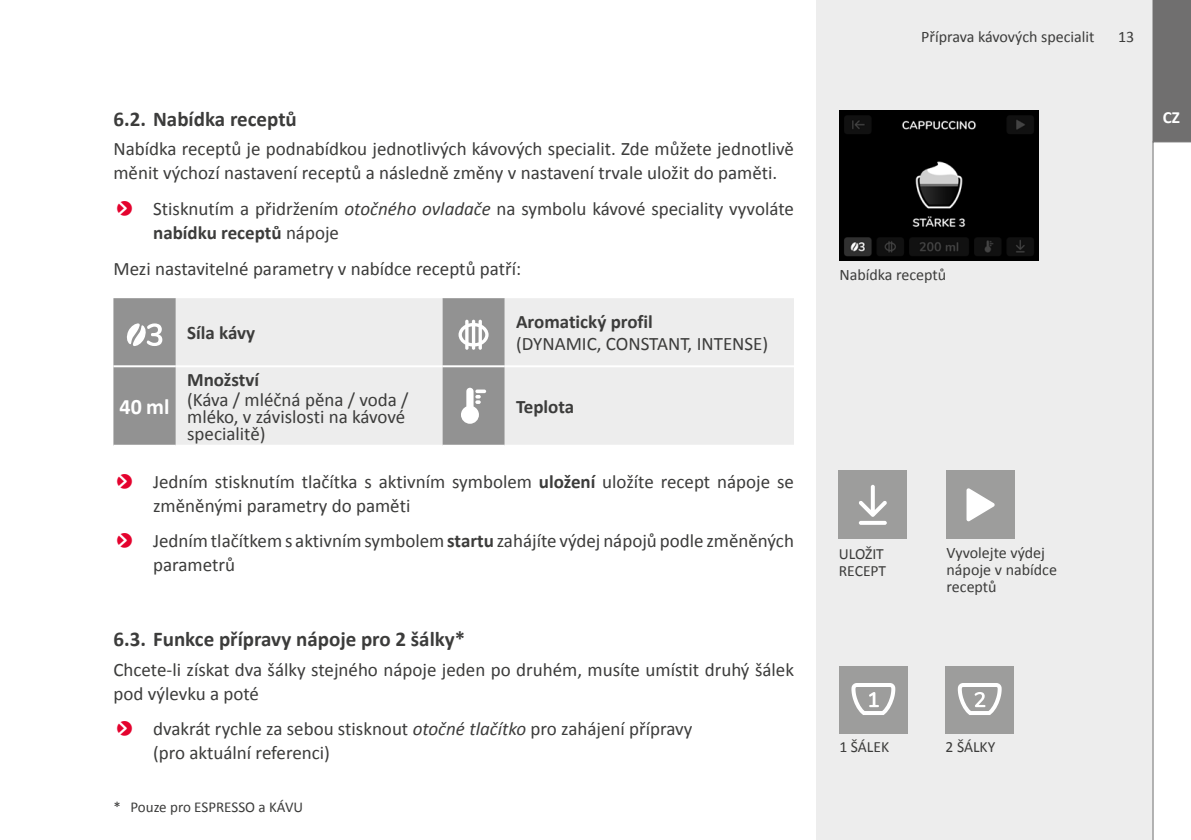
<style>
.page{position:relative;width:1191px;height:840px;background:#fff}
.page>*{position:absolute;margin:0;border:0;box-sizing:border-box;transform-origin:0 0}
._02_Tabelle_9_5_11{font:700 22px "Calibri";color:#fff}
._01_UE_Bar_bold_10_5{font:700 21px "Calibri";color:#3c3c3b}
._02_Body_Bar_reg_9_5{font:19px/24px "Calibri";color:#3c3c3b}
._003_Bilderklärung_B{font:19px/17px "Calibri";color:#3c3c3b}
._02_Tabelle_9_5_11-2{font:19px/22px "Calibri";color:#3c3c3b}
._02_Tabelle_9_5_11-3{font:700 19px "Calibri";color:#3c3c3b}
.t1{font:700 17px "Calibri";color:#fff}
._00_Kapitelname_re{font:16px/17px "Calibri";color:#3c3c3b}
._003_Bilderklärung_B-2{font:16px "Calibri";color:#3c3c3b}
._00_Pagina_re{font:16px "Calibri";color:#3c3c3b}
.t2{font:15.6px/17px "Calibri";color:#3c3c3b}
._05_Sternchen_7_5{font:15px "Calibri";color:#3c3c3b}
.s1{font-style:italic}
.s2{font-weight:700}
</style>
<div class="page">
<div style="left:816px;top:0;width:375px;height:839px;background:#ededed"></div>
<svg style="left:1152px;top:0;width:39px;height:839px;background:#e3e3e3"></svg>
<div style="left:113px;top:298px;width:63px;height:146px;background:#929292"></div>
<svg style="left:176px;top:298px;width:618px;height:146px;background:#e5e5e5"></svg>
<hr style="left:113px;top:365px;width:63px;height:2px;background:#fff">
<hr style="left:176px;top:365px;width:266px;height:2px;background:#fff">
<hr style="left:442px;top:365px;width:63px;height:2px;background:#fff">
<hr style="left:505px;top:365px;width:289px;height:2px;background:#fff">
<svg style="left:126px;top:322px;width:36px;height:24px"></svg>
<svg style="left:458px;top:319px;width:30px;height:30px"></svg>
<svg style="left:475px;top:389px;width:11px;height:4px"></svg>
<svg style="left:461px;top:387px;width:20px;height:36px"></svg>
<div style="left:838px;top:470px;width:69px;height:68px;background:#9d9d9c"></div>
<svg style="left:859px;top:520px;width:28px;height:4px"></svg>
<svg style="left:859px;top:484px;width:28px;height:32px"></svg>
<div style="left:946px;top:470px;width:68px;height:68px;background:#9d9d9c"></div>
<svg style="left:966px;top:488px;width:29px;height:33px"></svg>
<div style="left:839px;top:665px;width:68px;height:67px;background:#9d9d9c"></div>
<svg style="left:851px;top:683px;width:44px;height:31px"></svg>
<div style="left:945px;top:665px;width:68px;height:67px;background:#9d9d9c"></div>
<svg style="left:957px;top:683px;width:44px;height:31px"></svg>
<img style="left:839px;top:111px;width:199px;height:149px">
<p class="_00_Kapitelname_re" style="left:921px;top:28px;width:175px">Příprava kávových specialit</p>
<p class="_00_Pagina_re" style="left:1118px;top:27px;width:18px">13</p>
<p class="_01_UE_Bar_bold_10_5" style="left:113px;top:104px;width:185px">6.2. Nabídka receptů</p>
<p class="t1" style="left:1162px;top:105px;width:19px">CZ</p>
<p class="_02_Body_Bar_reg_9_5" style="left:113px;top:136px;width:682px">Nabídka receptů je podnabídkou jednotlivých kávových specialit. Zde můžete jednotlivě měnit výchozí nastavení receptů a následně změny v nastavení trvale uložit do paměti.</p>
<p class="_02_Body_Bar_reg_9_5" style="left:153px;top:195px;width:642px">Stisknutím a přidržením <span class="s1">otočného ovladače</span> na symbolu kávové speciality vyvoláte <span class="s2">nabídku receptů</span> nápoje</p>
<p class="_02_Body_Bar_reg_9_5" style="left:113px;top:256px;width:409px">Mezi nastavitelné parametry v nabídce receptů patří:</p>
<p class="_003_Bilderklärung_B-2" style="left:839px;top:264px;width:108px">Nabídka receptů</p>
<p class="_02_Tabelle_9_5_11-3" style="left:187px;top:319px;width:70px">Síla kávy</p>
<p class="_02_Tabelle_9_5_11-2" style="left:516px;top:309px;width:254px"><span class="s2">Aromatický profil<br></span>(DYNAMIC, CONSTANT, INTENSE)</p>
<p class="_02_Tabelle_9_5_11-3" style="left:187px;top:366px;width:73px">Množství</p>
<p class="_003_Bilderklärung_B" style="left:187px;top:390px;width:223px">(Káva / mléčná pěna / voda / mléko, v závislosti na kávové specialitě)</p>
<p class="_02_Tabelle_9_5_11-3" style="left:516px;top:393px;width:60px">Teplota</p>
<p class="_02_Body_Bar_reg_9_5" style="left:153px;top:468px;width:642px">Jedním stisknutím tlačítka s aktivním symbolem <span class="s2">uložení</span> uložíte recept nápoje se změněnými parametry do paměti</p>
<p class="_02_Body_Bar_reg_9_5" style="left:153px;top:527px;width:642px">Jedním tlačítkem s aktivním symbolem <span class="s2">startu</span> zahájíte výdej nápojů podle změněných parametrů</p>
<p class="_02_Tabelle_9_5_11" style="left:120px;top:391px;width:52px">40 ml</p>
<p class="_01_UE_Bar_bold_10_5" style="left:113px;top:623px;width:353px">6.3. Funkce přípravy nápoje pro 2 šálky*</p>
<p class="_02_Body_Bar_reg_9_5" style="left:113px;top:656px;width:682px">Chcete-li získat dva šálky stejného nápoje jeden po druhém, musíte umístit druhý šálek pod výlevku a poté</p>
<p class="_02_Body_Bar_reg_9_5" style="left:153px;top:715px;width:541px">dvakrát rychle za sebou stisknout <span class="s1">otočné tlačítko</span> pro zahájení přípravy (pro aktuální referenci)</p>
<p class="_05_Sternchen_7_5" style="left:113px;top:796px;width:191px">* Pouze pro ESPRESSO a KÁVU</p>
<p class="t2" style="left:838px;top:544px;width:49px">ULOŽIT<br>RECEPT</p>
<p class="_00_Kapitelname_re" style="left:946px;top:543px;width:112px">Vyvolejte výdej nápoje v nabídce receptů</p>
<p class="t2" style="left:839px;top:737px;width:51px">1 ŠÁLEK</p>
<p class="t2" style="left:945px;top:737px;width:51px">2 ŠÁLKY</p>
</div>
